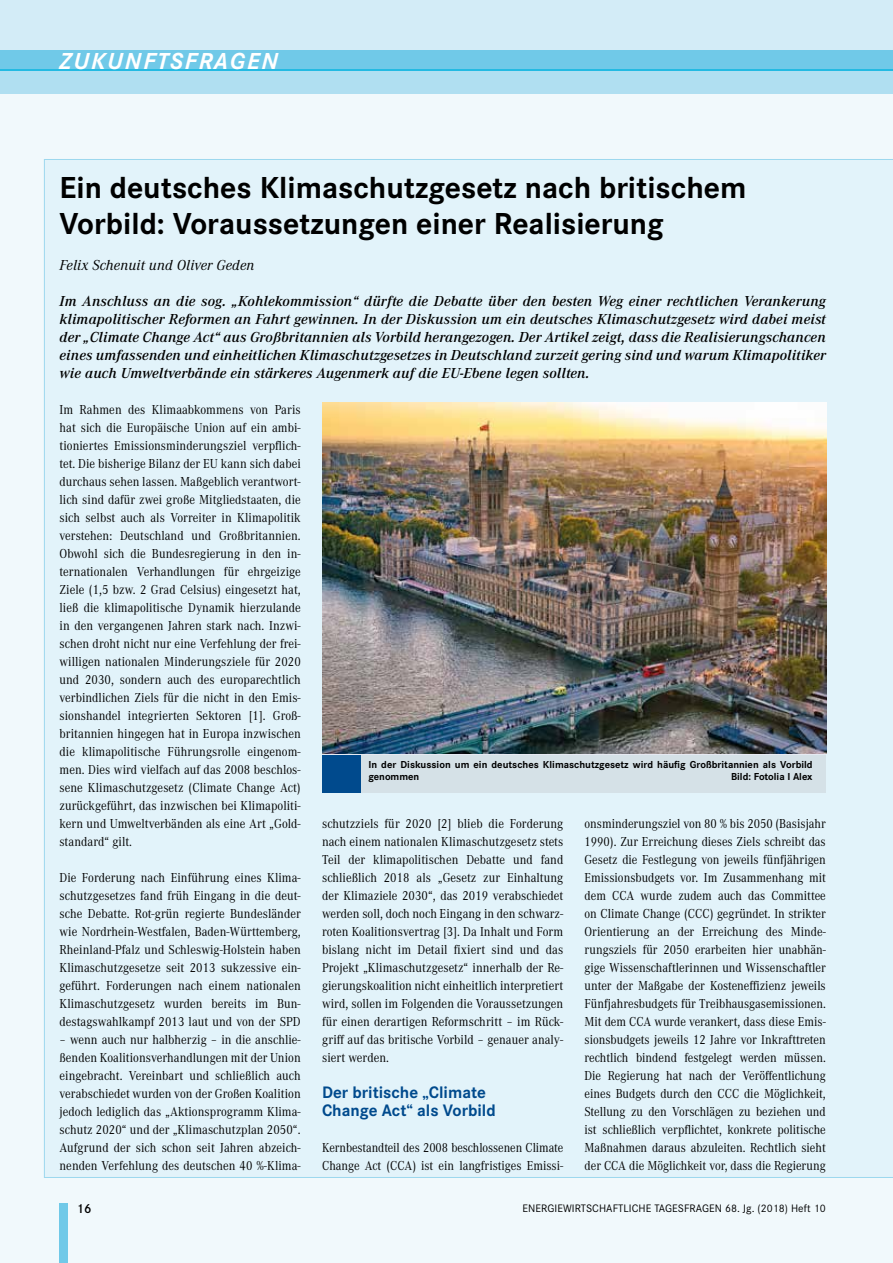
<style>
.page{position:relative;width:893px;height:1263px;background:#fff}
.page>*{position:absolute;margin:0;border:0;box-sizing:border-box;transform-origin:0 0}
.t1{font:700 31.5px/36px "Corporate S";color:#000}
.t2{font:italic 700 24px "Corporate S";letter-spacing:.075em;color:#fff}
.t3{font:700 17.25px/18px "Corporate S";color:#004a8d}
.t4{font:italic 600 15px/18px "Corporate A";letter-spacing:.01em;color:#000;text-align:justify}
.t5{font:italic 15px "Corporate A";letter-spacing:.01em;color:#000}
.t6{font:13.5px/18px "Corporate A";letter-spacing:.005em;color:#000;text-align:justify;scale:.91 1}
.t7{font:13.5px/18px "Corporate A";letter-spacing:.005em;color:#000;text-align:justify;scale:.9 1}
.t8{font:13.5px/18px "Corporate A";letter-spacing:.005em;color:#000;scale:.89 1}
.t9{font:600 13.5px "Corporate S";color:#000}
.t10{font:11.25px "Corporate S";letter-spacing:.005em;color:#000}
.t11{font:700 10.5px/12px "Corporate S";color:#000}
</style>
<div class="page">
<div style="left:0;top:66px;width:893px;height:1197px;background:#f1f9fc"></div>
<div style="left:44px;top:159px;width:849px;height:1019px;background:#e2f3fa"></div>
<div style="left:0;top:0;width:893px;height:71px;background:#d3ecf7"></div>
<div style="left:0;top:50px;width:893px;height:19px;background:#70c9e8"></div>
<div style="left:0;top:69px;width:893px;height:5px;background:#23bae2"></div>
<div style="left:60px;top:1203px;width:8px;height:60px;background:#70c9e8"></div>
<div style="left:0;top:71px;width:893px;height:23px;background:#b0dff1"></div>
<img style="left:322px;top:403px;width:504px;height:351px">
<div style="left:322px;top:755px;width:504px;height:37px;background:#d5e1e7"></div>
<div style="left:322px;top:755px;width:39px;height:37px;background:#004a8d"></div>
<h2 class="t2" style="left:60px;top:47px;width:220px">ZUKUNFTSFRAGEN</h2>
<h1 class="t1" style="left:60px;top:170px;width:688px">Ein deutsches Klimaschutzgesetz nach britischem<br>Vorbild: Voraussetzungen einer Realisierung</h1>
<p class="t5" style="left:60px;top:257px;width:196px">Felix Schenuit und Oliver Geden</p>
<p class="t4" style="left:60px;top:292px;width:768px">Im Anschluss an die sog. „Kohlekommission“ dürfte die Debatte über den besten Weg einer rechtlichen Verankerung klimapolitischer Reformen an Fahrt gewinnen. In der Diskussion um ein deutsches Klimaschutzgesetz wird dabei meist der „Climate Change Act“ aus Großbritannien als Vorbild herangezogen. Der Artikel zeigt, dass die Realisierungschancen eines umfassenden und einheitlichen Klimaschutzgesetzes in Deutschland zurzeit gering sind und warum Klimapolitiker wie auch Umweltverbände ein stärkeres Augenmerk auf die EU-Ebene legen sollten.</p>
<p class="t6" style="left:60px;top:401px;width:267px">Im Rahmen des Klimaabkommens von Paris hat sich die Europäische Union auf ein ambi&shy;tioniertes Emissionsminderungsziel verpflich&shy;tet. Die bisherige Bilanz der EU kann sich dabei durchaus sehen lassen. Maßgeblich verantwort&shy;lich sind dafür zwei große Mitgliedstaaten, die sich selbst auch als Vorreiter in Klimapolitik verstehen: Deutschland und Großbritannien.<br>Obwohl sich die Bundesregierung in den in&shy;ternationalen Verhandlungen für ehrgeizige Ziele (1,5 bzw. 2 Grad Celsius) eingesetzt hat, ließ die klimapolitische Dynamik hierzulande in den vergangenen Jahren stark nach. Inzwi&shy;schen droht nicht nur eine Verfehlung der frei&shy;willigen nationalen Minderungsziele für 2020 und 2030, sondern auch des europarechtlich verbindlichen Ziels für die nicht in den Emis&shy;sionshandel integrierten Sektoren [1]. Groß&shy;britannien hingegen hat in Europa inzwischen die klimapolitische Führungsrolle eingenom&shy;men. Dies wird vielfach auf das 2008 beschlos&shy;sene Klimaschutzgesetz (Climate Change Act) zurückgeführt, das inzwischen bei Klimapoliti&shy;kern und Umweltverbänden als eine Art „Gold&shy;standard“ gilt.</p>
<p class="t6" style="left:60px;top:869px;width:267px">Die Forderung nach Einführung eines Klima&shy;schutzgesetzes fand früh Eingang in die deut&shy;sche Debatte. Rot-grün regierte Bundesländer wie Nordrhein-Westfalen, Baden-Württemberg, Rheinland-Pfalz und Schleswig-Holstein haben Klimaschutzgesetze seit 2013 sukzessive ein&shy;geführt. Forderungen nach einem nationalen Klimaschutzgesetz wurden bereits im Bun&shy;destagswahlkampf 2013 laut und von der SPD</p>
<p class="t6" style="left:60px;top:1031px;width:267px">– wenn auch nur halbherzig – in die anschlie&shy;ßenden Koalitionsverhandlungen mit der Union eingebracht. Vereinbart und schließlich auch verabschiedet wurden von der Großen Koalition jedoch lediglich das „Aktionsprogramm Klima&shy;schutz 2020“ und der „Klimaschutzplan 2050“.<br>Aufgrund der sich schon seit Jahren abzeich&shy;nenden Verfehlung des deutschen 40 %-Klima-</p>
<p class="t11" style="left:368px;top:759px;width:446px">In der Diskussion um ein deutsches Klimaschutzgesetz wird häufig Großbritannien als Vorbild genommen</p>
<p class="t11" style="left:731px;top:771px;width:83px">Bild: Fotolia I Alex</p>
<p class="t6" style="left:322px;top:815px;width:267px">schutzziels für 2020 [2] blieb die Forderung nach einem nationalen Klimaschutzgesetz stets Teil der klimapolitischen Debatte und fand schließlich 2018 als „Gesetz zur Einhaltung der Klimaziele 2030“, das 2019 verabschiedet werden soll, doch noch Eingang in den schwarz&shy;roten Koalitionsvertrag [3]. Da Inhalt und Form bislang nicht im Detail fixiert sind und das Projekt „Klimaschutzgesetz“ innerhalb der Re&shy;gierungskoalition nicht einheitlich interpretiert wird, sollen im Folgenden die Voraussetzungen für einen derartigen Reformschritt – im Rück&shy;griff auf das britische Vorbild – genauer analy&shy;siert werden.</p>
<p class="t3" style="left:322px;top:1084px;width:175px">Der britische „Climate<br>Change Act“ als Vorbild</p>
<p class="t8" style="left:322px;top:1139px;width:273px">Kernbestandteil des 2008 beschlossenen Climate<br>Change Act (CCA) ist ein langfristiges Emissi-</p>
<p class="t7" style="left:585px;top:815px;width:270px">onsminderungsziel von 80 % bis 2050 (Basisjahr 1990). Zur Erreichung dieses Ziels schreibt das Gesetz die Festlegung von jeweils fünfjährigen Emissionsbudgets vor. Im Zusammenhang mit dem CCA wurde zudem auch das Committee on Climate Change (CCC) gegründet. In strikter Orientierung an der Erreichung des Minde&shy;rungsziels für 2050 erarbeiten hier unabhän&shy;gige Wissenschaftlerinnen und Wissenschaftler unter der Maßgabe der Kosteneffizienz jeweils Fünfjahresbudgets für Treibhausgasemissionen.<br>Mit dem CCA wurde verankert, dass diese Emis&shy;sionsbudgets jeweils 12 Jahre vor Inkrafttreten rechtlich bindend festgelegt werden müssen.<br>Die Regierung hat nach der Veröffentlichung eines Budgets durch den CCC die Möglichkeit, Stellung zu den Vorschlägen zu beziehen und ist schließlich verpflichtet, konkrete politische Maßnahmen daraus abzuleiten. Rechtlich sieht der CCA die Möglichkeit vor, dass die Regierung</p>
<p class="t9" style="left:77px;top:1201px;width:16px">16</p>
<p class="t10" style="left:522px;top:1202px;width:305px">ENERGIEWIRTSCHAFTLICHE TAGESFRAGEN 68. Jg. (2018) Heft 10</p>
</div>
